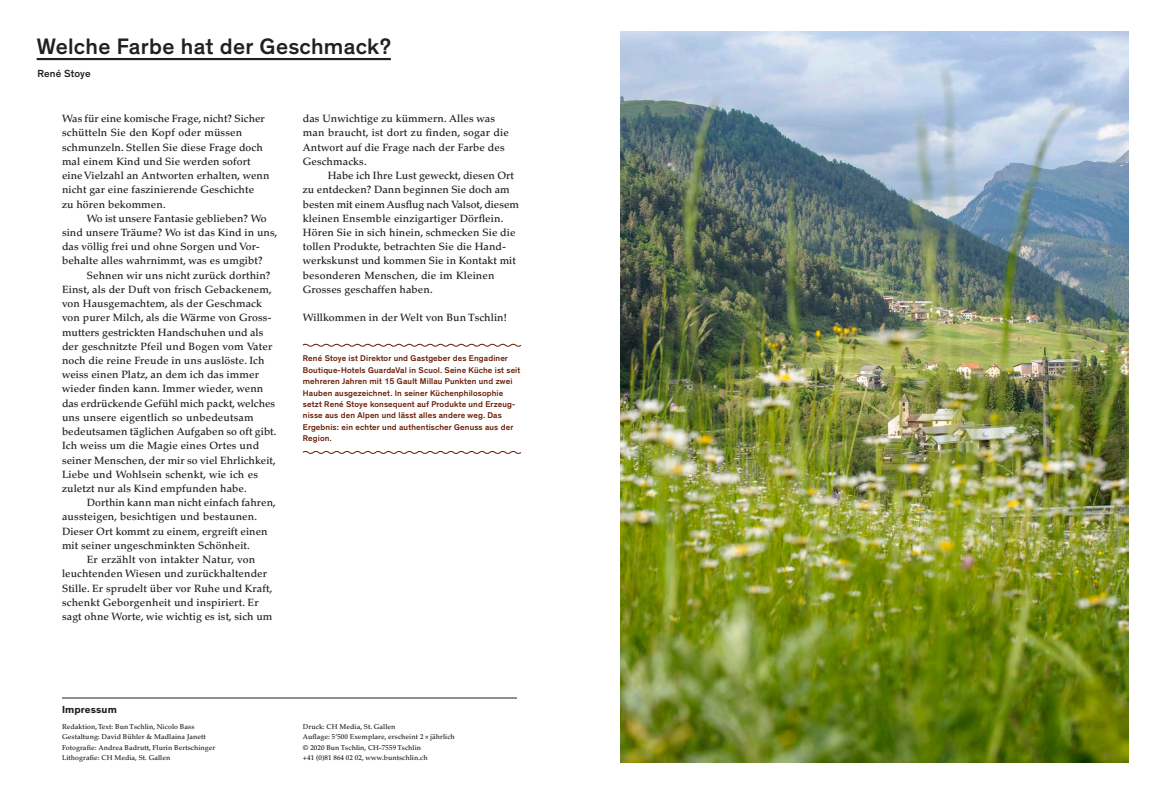
<style>
.page{position:relative;width:1166px;height:794px;background:#fff}
.page>*{position:absolute;margin:0;border:0;box-sizing:border-box;transform-origin:0 0}
.t1{font:500 22.75px "Theinhardt";letter-spacing:.015em;color:#231f20}
.t2{font:500 10.5px/14.2px "Palatino LT Std";letter-spacing:.01em;color:#231f20}
.t3{font:700 10.5px "Theinhardt";letter-spacing:.01em;color:#231f20}
.t4{font:500 10.5px "Theinhardt";letter-spacing:.01em;color:#231f20}
.t5{font:500 8.49px/11.4px "Theinhardt";letter-spacing:.015em;color:#671a00}
.t6{font:500 7px/10.5px "Palatino LT Std";letter-spacing:.01em;color:#231f20}
</style>
<div class="page">
<hr style="left:62px;top:697px;width:455px;height:1px;background:#231f20">
<hr style="left:37px;top:58px;width:354px;height:2px;background:#231f20">
<svg style="left:302px;top:343px;width:220px;height:4px"></svg>
<svg style="left:302px;top:451px;width:220px;height:3px"></svg>
<img style="left:620px;top:31px;width:509px;height:732px">
<h1 class="t1" style="left:37px;top:33px;width:356px">Welche Farbe hat der Geschmack?</h1>
<p class="t4" style="left:37px;top:67px;width:55px">René Stoye</p>
<p class="t2" style="left:62px;top:112px;width:209px">Was für eine komische Frage, nicht? Sicher schütteln Sie den Kopf oder müssen schmunzeln. Stellen Sie diese Frage doch mal einem Kind und Sie werden sofort eine Vielzahl an Antworten erhalten, wenn nicht gar eine faszinierende Geschichte<br>zu hören bekommen.</p>
<p class="t2" style="left:62px;top:211px;width:217px;text-indent:25px">Wo ist unsere Fantasie geblieben? Wo sind unsere Träume? Wo ist das Kind in uns, das völlig frei und ohne Sorgen und Vor&shy;behalte alles wahrnimmt, was es umgibt?</p>
<p class="t2" style="left:62px;top:268px;width:216px;text-indent:25px">Sehnen wir uns nicht zurück dorthin?<br>Einst, als der Duft von frisch Gebackenem, von Hausgemachtem, als der Geschmack von purer Milch, als die Wärme von Gross&shy;mutters gestrickten Handschuhen und als der geschnitzte Pfeil und Bogen vom Vater noch die reine Freude in uns auslöste. Ich weiss einen Platz, an dem ich das immer wieder finden kann. Immer wieder, wenn das erdrückende Gefühl mich packt, welches uns unsere eigentlich so unbedeutsam bedeutsamen täglichen Aufgaben so oft gibt.<br>Ich weiss um die Magie eines Ortes und seiner Menschen, der mir so viel Ehrlichkeit, Liebe und Wohlsein schenkt, wie ich es zuletzt nur als Kind empfunden habe.</p>
<p class="t2" style="left:87px;top:496px;width:190px">Dorthin kann man nicht einfach fahren,</p>
<p class="t2" style="left:62px;top:510px;width:197px">aussteigen, besichtigen und bestaunen.</p>
<p class="t2" style="left:62px;top:524px;width:207px">Dieser Ort kommt zu einem, ergreift einen</p>
<p class="t2" style="left:62px;top:538px;width:189px">mit seiner ungeschminkten Schönheit.</p>
<p class="t2" style="left:87px;top:552px;width:170px">Er erzählt von intakter Natur, von</p>
<p class="t2" style="left:62px;top:567px;width:206px">leuchtenden Wiesen und zurückhaltender</p>
<p class="t2" style="left:62px;top:581px;width:212px">Stille. Er sprudelt über vor Ruhe und Kraft,</p>
<p class="t2" style="left:62px;top:595px;width:198px">schenkt Geborgenheit und inspiriert. Er</p>
<p class="t2" style="left:62px;top:609px;width:212px">sagt ohne Worte, wie wichtig es ist, sich um</p>
<p class="t2" style="left:303px;top:112px;width:207px">das Unwichtige zu kümmern. Alles was man braucht, ist dort zu finden, sogar die<br>Antwort auf die Frage nach der Farbe des<br>Geschmacks.</p>
<p class="t2" style="left:303px;top:169px;width:218px;text-indent:25px">Habe ich Ihre Lust geweckt, diesen Ort zu entdecken? Dann beginnen Sie doch am besten mit einem Ausflug nach Valsot, diesem kleinen Ensemble einzigartiger Dörflein.<br>Hören Sie in sich hinein, schmecken Sie die tollen Produkte, betrachten Sie die Hand&shy;werkskunst und kommen Sie in Kontakt mit besonderen Menschen, die im Kleinen Grosses geschaffen haben.</p>
<p class="t2" style="left:303px;top:311px;width:205px">Willkommen in der Welt von Bun Tschlin!</p>
<p class="t5" style="left:303px;top:353px;width:219px">René Stoye ist Direktor und Gastgeber des Engadiner Boutique-Hotels GuardaVal in Scuol. Seine Küche ist seit mehreren Jahren mit 15 Gault Millau Punkten und zwei Hauben ausgezeichnet. In seiner Küchenphilosophie setzt René Stoye konsequent auf Produkte und Erzeug&shy;nisse aus den Alpen und lässt alles andere weg. Das Ergebnis: ein echter und authentischer Genuss aus der Region.</p>
<p class="t3" style="left:62px;top:703px;width:56px">Impressum</p>
<p class="t6" style="left:62px;top:721px;width:155px">Redaktion, Text: Bun Tschlin, Nicolo Bass Gestaltung: David Bühler &amp; Madlaina Janett Fotografie: Andrea Badrutt, Flurin Bertschinger Lithografie: CH Media, St. Gallen</p>
<p class="t6" style="left:303px;top:721px;width:153px">Druck: CH Media, St. Gallen<br>Auflage: 5’500 Exemplare, erscheint 2 × jährlich © 2020 Bun Tschlin, CH-7559 Tschlin<br>+41 (0)81 864 02 02, www.buntschlin.ch</p>
</div>
